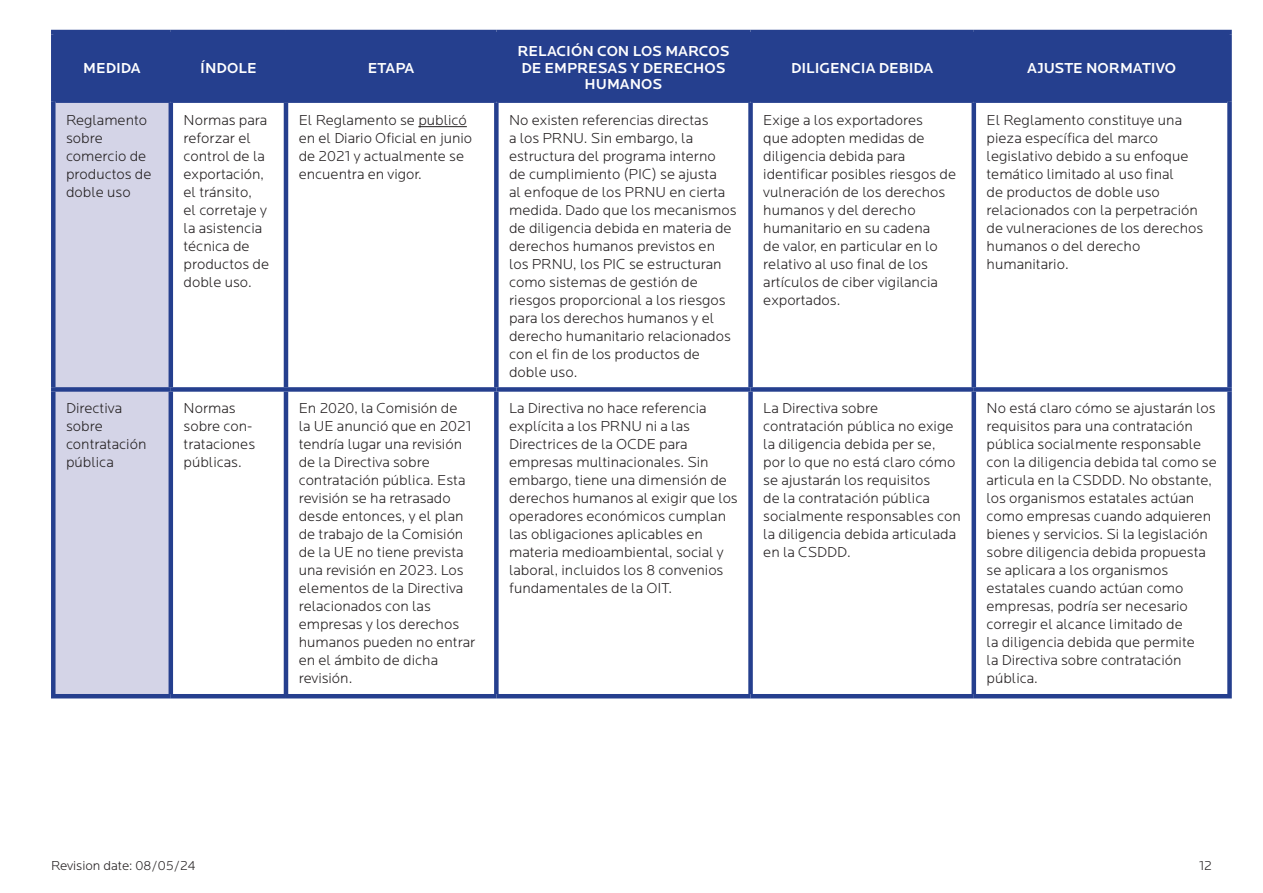
<style>
.page{position:relative;width:1263px;height:893px;background:#fff}
.page>*{position:absolute;margin:0;border:0;box-sizing:border-box;transform-origin:0 0}
.t1{font:300 15px/18px "Locator";color:#231f20}
.t2{font:500 15px/16.5px "Locator";color:#fff;text-align:center}
.t3{font:300 13.5px "Locator";color:#231f20}
</style>
<div class="page">
<div style="left:56px;top:34px;width:1171px;height:67px;background:#253f8e"></div>
<div style="left:56px;top:103px;width:113px;height:591px;background:#d4d4e7"></div>
<div style="left:51px;top:34px;width:5px;height:68px;background:#253f8e"></div>
<hr style="left:51px;top:30px;width:120px;height:4px;background:#253f8e">
<hr style="left:56px;top:101px;width:115px;height:2px;background:#253f8e">
<hr style="left:169px;top:34px;width:4px;height:67px;background:#253f8e">
<hr style="left:171px;top:30px;width:115px;height:4px;background:#253f8e">
<hr style="left:171px;top:101px;width:115px;height:2px;background:#253f8e">
<hr style="left:284px;top:34px;width:4px;height:67px;background:#253f8e">
<hr style="left:286px;top:30px;width:210px;height:4px;background:#253f8e">
<hr style="left:496px;top:30px;width:254px;height:4px;background:#253f8e">
<hr style="left:750px;top:30px;width:224px;height:4px;background:#253f8e">
<hr style="left:974px;top:30px;width:258px;height:4px;background:#253f8e">
<div style="left:494px;top:34px;width:5px;height:67px;background:#253f8e"></div>
<div style="left:748px;top:34px;width:5px;height:67px;background:#253f8e"></div>
<div style="left:971px;top:34px;width:5px;height:67px;background:#253f8e"></div>
<div style="left:1227px;top:34px;width:5px;height:68px;background:#253f8e"></div>
<hr style="left:286px;top:101px;width:210px;height:2px;background:#253f8e">
<hr style="left:496px;top:101px;width:254px;height:2px;background:#253f8e">
<hr style="left:750px;top:101px;width:224px;height:2px;background:#253f8e">
<hr style="left:974px;top:101px;width:253px;height:2px;background:#253f8e">
<div style="left:51px;top:102px;width:5px;height:285px;background:#253f8e"></div>
<div style="left:51px;top:392px;width:5px;height:302px;background:#253f8e"></div>
<div style="left:51px;top:387px;width:120px;height:5px;background:#253f8e"></div>
<hr style="left:51px;top:694px;width:120px;height:4px;background:#253f8e">
<hr style="left:169px;top:103px;width:4px;height:284px;background:#253f8e">
<hr style="left:169px;top:392px;width:4px;height:302px;background:#253f8e">
<div style="left:171px;top:387px;width:115px;height:5px;background:#253f8e"></div>
<hr style="left:171px;top:694px;width:115px;height:4px;background:#253f8e">
<hr style="left:284px;top:103px;width:4px;height:284px;background:#253f8e">
<hr style="left:284px;top:392px;width:4px;height:302px;background:#253f8e">
<div style="left:494px;top:103px;width:5px;height:284px;background:#253f8e"></div>
<div style="left:748px;top:103px;width:5px;height:284px;background:#253f8e"></div>
<div style="left:971px;top:103px;width:5px;height:284px;background:#253f8e"></div>
<div style="left:1227px;top:102px;width:5px;height:285px;background:#253f8e"></div>
<div style="left:494px;top:392px;width:5px;height:302px;background:#253f8e"></div>
<div style="left:748px;top:392px;width:5px;height:302px;background:#253f8e"></div>
<div style="left:971px;top:392px;width:5px;height:302px;background:#253f8e"></div>
<div style="left:1227px;top:392px;width:5px;height:302px;background:#253f8e"></div>
<div style="left:286px;top:387px;width:210px;height:5px;background:#253f8e"></div>
<div style="left:496px;top:387px;width:254px;height:5px;background:#253f8e"></div>
<div style="left:750px;top:387px;width:224px;height:5px;background:#253f8e"></div>
<div style="left:974px;top:387px;width:258px;height:5px;background:#253f8e"></div>
<hr style="left:286px;top:694px;width:210px;height:4px;background:#253f8e">
<hr style="left:496px;top:694px;width:254px;height:4px;background:#253f8e">
<hr style="left:750px;top:694px;width:224px;height:4px;background:#253f8e">
<hr style="left:974px;top:694px;width:258px;height:4px;background:#253f8e">
<hr style="left:418px;top:126px;width:49px;height:1px;background:#231f20">
<p class="t2" style="left:83px;top:60px;width:59px">MEDIDA</p>
<p class="t2" style="left:200px;top:60px;width:58px">ÍNDOLE</p>
<p class="t2" style="left:368px;top:60px;width:48px">ETAPA</p>
<p class="t2" style="left:517px;top:43px;width:214px">RELACIÓN CON LOS MARCOS<br>DE EMPRESAS Y DERECHOS<br>HUMANOS</p>
<p class="t2" style="left:791px;top:60px;width:144px">DILIGENCIA DEBIDA</p>
<p class="t2" style="left:1027px;top:60px;width:151px">AJUSTE NORMATIVO</p>
<p class="t1" style="left:66px;top:111px;width:87px">Reglamento sobre comercio de productos de doble uso</p>
<p class="t1" style="left:184px;top:111px;width:87px">Normas para reforzar el control de la exportación, el tránsito,<br>el corretaje y la asistencia técnica de productos de doble uso.</p>
<p class="t1" style="left:299px;top:111px;width:175px">El Reglamento se publicó en el Diario Oficial en junio de 2021 y actualmente se encuentra en vigor.</p>
<p class="t1" style="left:509px;top:111px;width:229px">No existen referencias directas<br>a los PRNU. Sin embargo, la estructura del programa interno<br>de cumplimiento (PIC) se ajusta<br>al enfoque de los PRNU en cierta medida. Dado que los mecanismos de diligencia debida en materia de derechos humanos previstos en los PRNU, los PIC se estructuran como sistemas de gestión de riesgos proporcional a los riesgos para los derechos humanos y el derecho humanitario relacionados con el fin de los productos de doble uso.</p>
<p class="t1" style="left:763px;top:111px;width:194px">Exige a los exportadores<br>que adopten medidas de diligencia debida para identificar posibles riesgos de vulneración de los derechos humanos y del derecho humanitario en su cadena<br>de valor, en particular en lo relativo al uso final de los artículos de ciber vigilancia exportados.</p>
<p class="t1" style="left:986px;top:111px;width:218px">El Reglamento constituye una pieza específica del marco legislativo debido a su enfoque temático limitado al uso final<br>de productos de doble uso relacionados con la perpetración de vulneraciones de los derechos humanos o del derecho humanitario.</p>
<p class="t1" style="left:66px;top:400px;width:82px">Directiva sobre contratación pública</p>
<p class="t1" style="left:184px;top:400px;width:73px">Normas sobre con&shy;trataciones públicas.</p>
<p class="t1" style="left:299px;top:400px;width:178px">En 2020, la Comisión de<br>la UE anunció que en 2021 tendría lugar una revisión de la Directiva sobre contratación pública. Esta revisión se ha retrasado desde entonces, y el plan de trabajo de la Comisión de la UE no tiene prevista una revisión en 2023. Los elementos de la Directiva relacionados con las empresas y los derechos humanos pueden no entrar en el ámbito de dicha revisión.</p>
<p class="t1" style="left:509px;top:400px;width:230px">La Directiva no hace referencia explícita a los PRNU ni a las<br>Directrices de la OCDE para empresas multinacionales. Sin embargo, tiene una dimensión de derechos humanos al exigir que los operadores económicos cumplan las obligaciones aplicables en materia medioambiental, social y laboral, incluidos los 8 convenios fundamentales de la OIT.</p>
<p class="t1" style="left:763px;top:400px;width:199px">La Directiva sobre contratación pública no exige la diligencia debida per se, por lo que no está claro cómo se ajustarán los requisitos<br>de la contratación pública socialmente responsables con la diligencia debida articulada en la CSDDD.</p>
<p class="t1" style="left:986px;top:400px;width:232px">No está claro cómo se ajustarán los requisitos para una contratación pública socialmente responsable con la diligencia debida tal como se articula en la CSDDD. No obstante, los organismos estatales actúan como empresas cuando adquieren bienes y servicios. Si la legislación sobre diligencia debida propuesta se aplicara a los organismos estatales cuando actúan como empresas, podría ser necesario corregir el alcance limitado de<br>la diligencia debida que permite<br>la Directiva sobre contratación pública.</p>
<p class="t3" style="left:51px;top:858px;width:146px">Revision date: 08/05/24</p>
<p class="t3" style="left:1199px;top:858px;width:15px">12</p>
</div>
